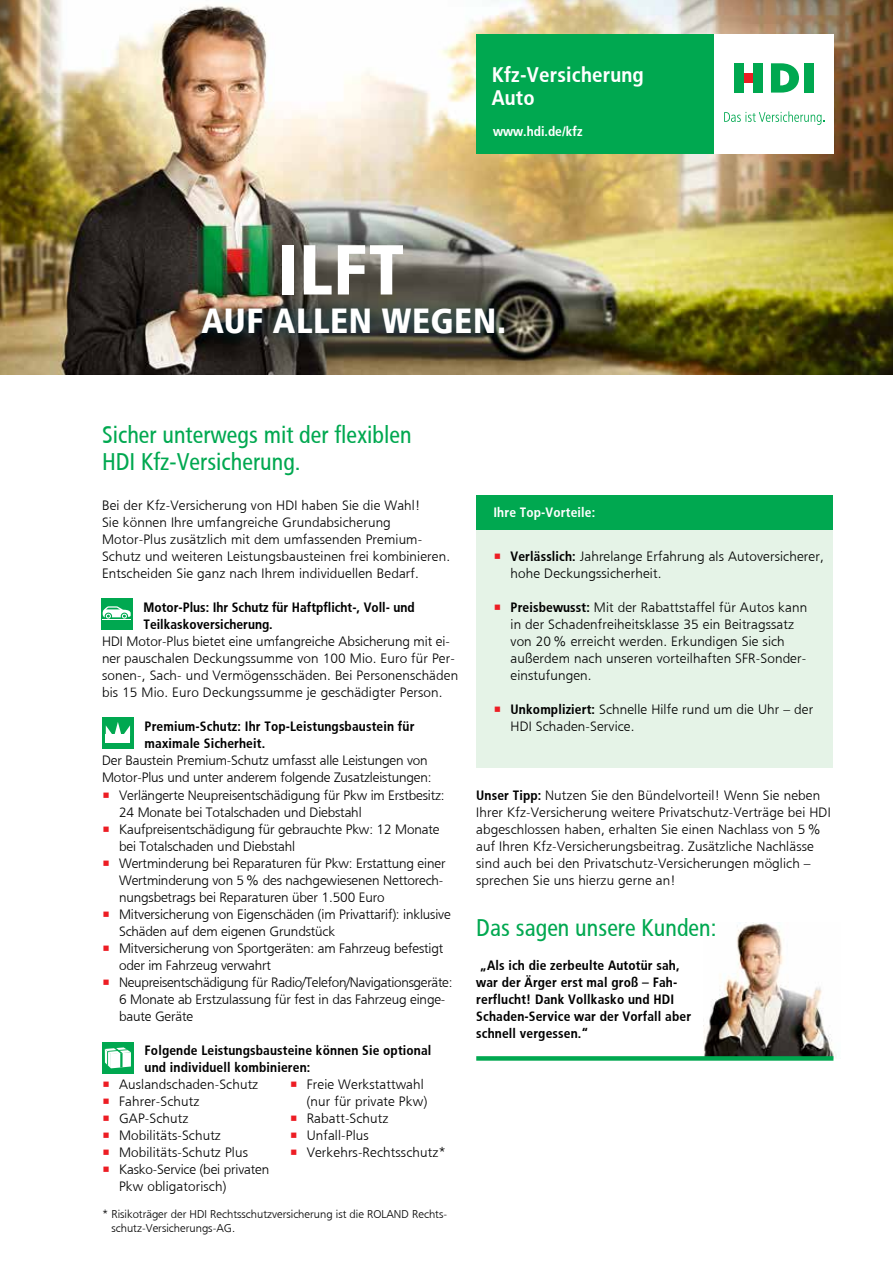
<style>
.page{position:relative;width:893px;height:1263px;background:#fff}
.page>*{position:absolute;margin:0;border:0;box-sizing:border-box;transform-origin:0 0}
.t1{font:70.65px "HDI Gerling Sans Cond Black";color:#fff}
.t2{font:34.8px "HDI Gerling Sans Cond Black";letter-spacing:.02em;color:#fff}
.t3{font:24px/27px "HDI Gerling Sans Cond Regular";color:#00a850}
.t4{font:21px/22.5px "HDI Gerling Sans Cond Bold";letter-spacing:.01em;color:#fff}
.t5{font:13.5px/17px "HDI Gerling Sans Light";letter-spacing:.01em;color:#000}
.t6{font:13.5px/17px "HDI Gerling Sans Light";letter-spacing:-.01em;color:#000}
.t7{font:13.5px/17px "HDI Gerling Sans Cond Bold";letter-spacing:.01em;color:#000}
.t8{font:13.5px/17px "HDI Gerling Sans Light";letter-spacing:-.02em;color:#000}
.t9{font:13.5px "HDI Gerling Sans Cond Bold";letter-spacing:.01em;color:#fff}
.t10{font:11.25px/13.5px "HDI Gerling Sans Light";color:#000}
.s1{color:#ed1d24}
.s2{font-family:"HDI Gerling Sans Cond Bold"}
</style>
<div class="page">
<img style="left:0;top:0;width:893px;height:374px">
<div style="left:189px;top:295px;width:329px;height:52px;background:#003e59;opacity:.68"></div>
<div style="left:476px;top:529px;width:357px;height:239px;background:#e5f3e7"></div>
<div style="left:476px;top:495px;width:357px;height:34px;background:#00a850"></div>
<div style="left:101px;top:598px;width:32px;height:31px;background:#00a850"></div>
<svg style="left:103px;top:606px;width:28px;height:14px"></svg>
<div style="left:102px;top:1042px;width:32px;height:32px;background:#00a850"></div>
<svg style="left:105px;top:1047px;width:26px;height:21px"></svg>
<div style="left:102px;top:717px;width:32px;height:31px;background:#00a850"></div>
<svg style="left:106px;top:722px;width:24px;height:12px"></svg>
<div style="left:106px;top:734px;width:24px;height:8px;background:#fff"></div>
<div style="left:595px;top:34px;width:119px;height:119px;background:#00a850"></div>
<div style="left:476px;top:34px;width:119px;height:119px;background:#00a850"></div>
<div style="left:714px;top:34px;width:119px;height:119px;background:#fff"></div>
<div style="left:744px;top:73px;width:9px;height:10px;background:#ed1d24"></div>
<svg style="left:771px;top:63px;width:28px;height:30px"></svg>
<div style="left:804px;top:63px;width:10px;height:30px;background:#00a850"></div>
<div style="left:753px;top:63px;width:10px;height:30px;background:#00a850"></div>
<div style="left:734px;top:63px;width:10px;height:30px;background:#00a850"></div>
<svg style="left:724px;top:111px;width:100px;height:14px"></svg>
<img style="left:704px;top:923px;width:132px;height:136px">
<div style="left:476px;top:1056px;width:357px;height:5px;background:#00a850"></div>
<h1 class="t1" style="left:277px;top:227px;width:128px">ILFT</h1>
<h3 class="t4" style="left:492px;top:64px;width:154px">Kfz-Versicherung<br>Auto</h3>
<p class="t9" style="left:493px;top:124px;width:91px">www.hdi.de/kfz</p>
<h2 class="t2" style="left:202px;top:300px;width:306px">AUF ALLEN WEGEN.</h2>
<h3 class="t3" style="left:102px;top:421px;width:311px">Sicher unterwegs mit der flexiblen<br>HDI Kfz-Versicherung.</h3>
<p class="t5" style="left:102px;top:497px;width:350px">Bei der Kfz-Versicherung von HDI haben Sie die Wahl!<br>Sie können Ihre umfangreiche Grundabsicherung Motor-Plus zusätzlich mit dem umfassenden Premium-Schutz und weiteren Leistungsbausteinen frei kombinieren.<br>Entscheiden Sie ganz nach Ihrem individuellen Bedarf.</p>
<p class="t7" style="left:144px;top:599px;width:273px">Motor-Plus: Ihr Schutz für Haftpflicht-, Voll- und<br>Teilkaskoversicherung.</p>
<p class="t5" style="left:102px;top:633px;width:358px">HDI Motor-Plus bietet eine umfangreiche Absicherung mit ei&shy;ner pauschalen Deckungssumme von 100 Mio. Euro für Per&shy;sonen-, Sach- und Vermögensschäden. Bei Personenschäden bis 15 Mio. Euro Deckungssumme je geschädigter Person.</p>
<p class="t7" style="left:145px;top:718px;width:271px">Premium-Schutz: Ihr Top-Leistungsbaustein für maximale Sicherheit.</p>
<p class="t6" style="left:102px;top:752px;width:331px">Der Baustein Premium-Schutz umfasst alle Leistungen von<br>Motor-Plus und unter anderem folgende Zusatzleistungen:</p>
<p class="t6" style="left:119px;top:786px;width:327px;text-indent:-17px"><span class="s1">•</span> Verlängerte Neupreisentschädigung für Pkw im Erstbesitz:<br>24 Monate bei Totalschaden und Diebstahl</p>
<p class="t6" style="left:119px;top:820px;width:322px;text-indent:-17px"><span class="s1">•</span> Kaufpreisentschädigung für gebrauchte Pkw: 12 Monate bei Totalschaden und Diebstahl</p>
<p class="t6" style="left:119px;top:854px;width:328px;text-indent:-17px"><span class="s1">•</span> Wertminderung bei Reparaturen für Pkw: Erstattung einer<br>Wertminderung von 5% des nachgewiesenen Nettorech&shy;nungsbetrags bei Reparaturen über 1.500 Euro</p>
<p class="t6" style="left:119px;top:905px;width:333px;text-indent:-17px"><span class="s1">•</span> Mitversicherung von Eigenschäden (im Privattarif): inklusive<br>Schäden auf dem eigenen Grundstück</p>
<p class="t6" style="left:119px;top:939px;width:326px;text-indent:-17px"><span class="s1">•</span> Mitversicherung von Sportgeräten: am Fahrzeug befestigt oder im Fahrzeug verwahrt</p>
<p class="t8" style="left:119px;top:973px;width:335px;text-indent:-17px"><span class="s1">•</span> Neupreisentschädigung für Radio/Telefon/Navigationsgeräte:<br>6 Monate ab Erstzulassung für fest in das Fahrzeug einge&shy;baute Geräte</p>
<p class="t7" style="left:145px;top:1042px;width:288px">Folgende Leistungsbausteine können Sie optional und individuell kombinieren:</p>
<p class="t5" style="left:102px;top:1076px;width:158px"><span class="s1">•</span> Auslandschaden-Schutz</p>
<p class="t5" style="left:102px;top:1093px;width:99px"><span class="s1">•</span> Fahrer-Schutz</p>
<p class="t5" style="left:102px;top:1110px;width:88px"><span class="s1">•</span> GAP-Schutz</p>
<p class="t5" style="left:102px;top:1127px;width:120px"><span class="s1">•</span> Mobilitäts-Schutz</p>
<p class="t5" style="left:102px;top:1144px;width:147px"><span class="s1">•</span> Mobilitäts-Schutz Plus</p>
<p class="t6" style="left:119px;top:1161px;width:152px;text-indent:-17px"><span class="s1">•</span> Kasko-Service (bei privaten<br>Pkw obligatorisch)</p>
<p class="t5" style="left:290px;top:1076px;width:139px;text-align:right"><span class="s1">•</span> Freie Werkstattwahl (nur für private Pkw)</p>
<p class="t5" style="left:290px;top:1110px;width:100px"><span class="s1">•</span> Rabatt-Schutz</p>
<p class="t5" style="left:290px;top:1127px;width:81px"><span class="s1">•</span> Unfall-Plus</p>
<p class="t5" style="left:290px;top:1144px;width:158px"><span class="s1">•</span> Verkehrs-Rechtsschutz*</p>
<p class="t10" style="left:111px;top:1208px;width:337px;text-indent:-9px">* Risikoträger der HDI Rechtsschutzversicherung ist die ROLAND Rechts&shy;schutz-Versicherungs-AG.</p>
<p class="t9" style="left:493px;top:504px;width:103px">Ihre Top-Vorteile:</p>
<p class="t5" style="left:510px;top:548px;width:315px;text-indent:-17px"><span class="s1">•</span> <span class="s2">Verlässlich:</span> Jahrelange Erfahrung als Autoversicherer, hohe Deckungssicherheit.</p>
<p class="t5" style="left:510px;top:599px;width:298px;text-indent:-17px"><span class="s1">•</span> <span class="s2">Preisbewusst:</span> Mit der Rabattstaffel für Autos kann in der Schadenfreiheitsklasse 35 ein Beitragssatz von 20% erreicht werden. Erkundigen Sie sich außerdem nach unseren vorteilhaften SFR-Sonder&shy;einstufungen.</p>
<p class="t5" style="left:511px;top:701px;width:304px;text-indent:-17px"><span class="s1">•</span> <span class="s2">Unkompliziert:</span> Schnelle Hilfe rund um die Uhr – der<br>HDI Schaden-Service.</p>
<p class="t5" style="left:476px;top:786px;width:356px"><span class="s2">Unser Tipp:</span> Nutzen Sie den Bündelvorteil! Wenn Sie neben Ihrer Kfz-Versicherung weitere Privatschutz-Verträge bei HDI abgeschlossen haben, erhalten Sie einen Nachlass von 5% auf Ihren Kfz-Versicherungsbeitrag. Zusätzliche Nachlässe sind auch bei den Privatschutz-Versicherungen möglich – sprechen Sie uns hierzu gerne an!</p>
<h3 class="t3" style="left:476px;top:914px;width:242px">Das sagen unsere Kunden:</h3>
<p class="t7" style="left:476px;top:957px;width:216px">„Als ich die zerbeulte Autotür sah, war der Ärger erst mal groß – Fah&shy;rerflucht! Dank Vollkasko und HDI<br>Schaden-Service war der Vorfall aber schnell vergessen.“</p>
</div>
